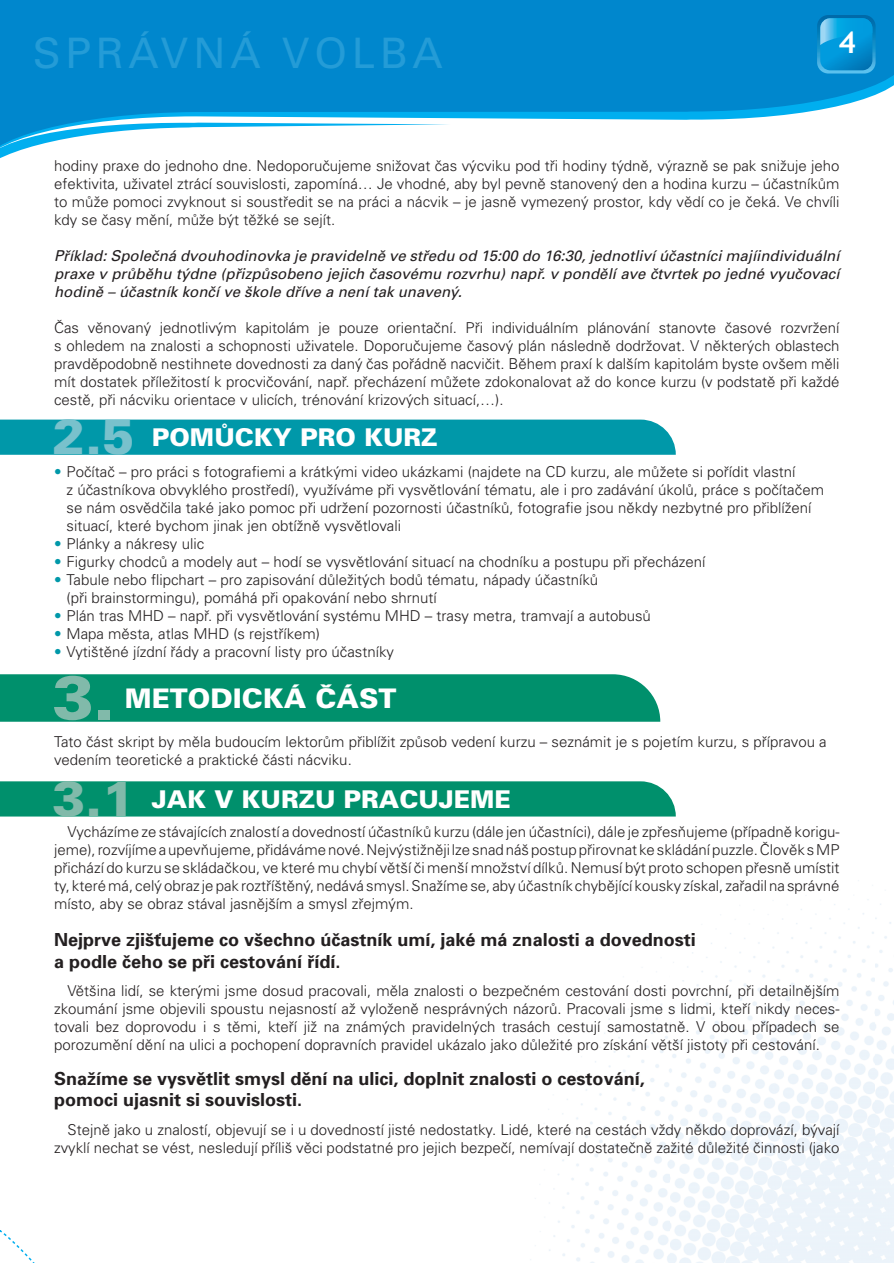
<style>
.page{position:relative;width:894px;height:1263px;background:#fff}
.page>*{position:absolute;margin:0;border:0;box-sizing:border-box;transform-origin:0 0}
.t1{font:900 61.65px "Univers CE";color:#81baaa}
.t2{font:42px "Univers CE";letter-spacing:.11em;color:#249cd7}
.t3{font:700 30px "Trebuchet MS";color:#fff}
.t4{font:900 27px "Univers CE";color:#fff}
.t5{font:900 24.45px "Univers CE";color:#fff}
.t6{font:700 18px/21.6px "Univers CE";color:#231f20}
.t7{font:300 15px/18px "Univers CE";color:#231f20;text-align:justify}
.t8{font:italic 15px/18px "Univers CE";color:#231f20;text-align:justify}
.s1{font-size:49.2px;color:#79c1cc}
.s2{color:#0098a9}
.s3{font-size:49.2px;color:#81baaa}
</style>
<div class="page">
<svg style="left:0;top:0;width:893px;height:122px;background:#0b8ed0"></svg>
<svg style="left:0;top:122px;width:448px;height:36px"></svg>
<svg style="left:816px;top:15px;width:59px;height:58px"></svg>
<svg style="left:820px;top:18px;width:52px;height:52px"></svg>
<svg style="left:820px;top:18px;width:52px;height:27px"></svg>
<img style="left:530px;top:880px;width:363px;height:382px">
<div style="left:0;top:419px;width:675px;height:36px;background:#0098a9"></div>
<div style="left:0;top:674px;width:660px;height:47px;background:#00906c"></div>
<div style="left:0;top:781px;width:675px;height:35px;background:#00906c"></div>
<svg style="left:0;top:1230px;width:35px;height:33px"></svg>
<h2 class="t2" style="left:33px;top:37px;width:411px">SPRÁVNÁ VOLBA</h2>
<h3 class="t3" style="left:838px;top:25px;width:19px">4</h3>
<p class="t7" style="left:54px;top:158px;width:786px">hodiny praxe do jednoho dne. Nedoporučujeme snižovat čas výcviku pod tři hodiny týdně, výrazně se pak snižuje jeho efektivita, uživatel ztrácí souvislosti, zapomíná… Je vhodné, aby byl pevně stanovený den a hodina kurzu – účastníkům to může pomoci zvyknout si soustředit se na práci a nácvik – je jasně vymezený prostor, kdy vědí co je čeká. Ve chvíli kdy se časy mění, může být těžké se sejít.</p>
<p class="t8" style="left:54px;top:248px;width:786px">Příklad: Společná dvouhodinovka je pravidelně ve středu od 15:00 do 16:30, jednotliví účastníci majíindividuální praxe v průběhu týdne (přizpůsobeno jejich časovému rozvrhu) např. v pondělí ave čtvrtek po jedné vyučovací hodině – účastník končí ve škole dříve a není tak unavený.</p>
<p class="t7" style="left:54px;top:320px;width:786px">Čas věnovaný jednotlivým kapitolám je pouze orientační. Při individuálním plánování stanovte časové rozvržení s ohledem na znalosti a schopnosti uživatele. Doporučujeme časový plán následně dodržovat. V některých oblastech pravděpodobně nestihnete dovednosti za daný čas pořádně nacvičit. Během praxí k dalším kapitolám byste ovšem měli mít dostatek příležitostí k procvičování, např. přecházení můžete zdokonalovat až do konce kurzu (v podstatě při každé cestě, při nácviku orientace v ulicích, trénování krizových situací,…).</p>
<h3 class="t5" style="left:53px;top:427px;width:386px"><span class="s1">2.5</span> POMŮCKY PRO KURZ</h3>
<p class="t7" style="left:66px;top:464px;width:758px;text-align:left;text-indent:-12px"><span class="s2">•</span> Počítač – pro práci s fotografiemi a krátkými video ukázkami (najdete na CD kurzu, ale můžete si pořídit vlastní<br>z účastníkova obvyklého prostředí), využíváme při vysvětlování tématu, ale i pro zadávání úkolů, práce s počítačem se nám osvědčila také jako pomoc při udržení pozornosti účastníků, fotografie jsou někdy nezbytné pro přiblížení situací, které bychom jinak jen obtížně vysvětlovali</p>
<p class="t7" style="left:54px;top:536px;width:152px"><span class="s2">•</span> Plánky a nákresy ulic</p>
<p class="t7" style="left:54px;top:554px;width:653px"><span class="s2">•</span> Figurky chodců a modely aut – hodí se vysvětlování situací na chodníku a postupu při přecházení</p>
<p class="t7" style="left:66px;top:572px;width:533px;text-indent:-12px"><span class="s2">•</span> Tabule nebo flipchart – pro zapisování důležitých bodů tématu, nápady účastníků (při brainstormingu), pomáhá při opakování nebo shrnutí</p>
<p class="t7" style="left:54px;top:608px;width:598px"><span class="s2">•</span> Plán tras MHD – např. při vysvětlování systému MHD – trasy metra, tramvají a autobusů</p>
<p class="t7" style="left:54px;top:626px;width:267px"><span class="s2">•</span> Mapa města, atlas MHD (s rejstříkem)</p>
<p class="t7" style="left:54px;top:644px;width:341px"><span class="s2">•</span> Vytištěné jízdní řády a pracovní listy pro účastníky</p>
<h1 class="t1" style="left:53px;top:673px;width:63px">3.</h1>
<h3 class="t4" style="left:125px;top:688px;width:273px">METODICKÁ ČÁST</h3>
<p class="t7" style="left:54px;top:734px;width:774px">Tato část skript by měla budoucím lektorům přiblížit způsob vedení kurzu – seznámit je s pojetím kurzu, s přípravou a vedením teoretické a praktické části nácviku.</p>
<h3 class="t5" style="left:53px;top:789px;width:460px"><span class="s3">3.1</span> JAK V KURZU PRACUJEME</h3>
<p class="t7" style="left:54px;top:824px;width:786px;text-indent:14px">Vycházíme ze stávajících znalostí a dovedností účastníků kurzu (dále jen účastníci), dále je zpřesňujeme (případně korigu&shy;jeme), rozvíjíme a upevňujeme, přidáváme nové. Nejvýstižněji lze snad náš postup přirovnat ke skládání puzzle. Člověk s MP přichází do kurzu se skládačkou, ve které mu chybí větší či menší množství dílků. Nemusí být proto schopen přesně umístit ty, které má, celý obraz je pak roztříštěný, nedává smysl. Snažíme se, aby účastník chybějící kousky získal, zařadil na správné místo, aby se obraz stával jasnějším a smysl zřejmým.</p>
<p class="t6" style="left:54px;top:930px;width:643px">Nejprve zjišťujeme co všechno účastník umí, jaké má znalosti a dovednosti a podle čeho se při cestování řídí.</p>
<p class="t7" style="left:54px;top:982px;width:786px;text-indent:14px">Většina lidí, se kterými jsme dosud pracovali, měla znalosti o bezpečném cestování dosti povrchní, při detailnějším zkoumání jsme objevili spoustu nejasností až vyloženě nesprávných názorů. Pracovali jsme s lidmi, kteří nikdy neces&shy;tovali bez doprovodu i s těmi, kteří již na známých pravidelných trasách cestují samostatně. V obou případech se porozumění dění na ulici a pochopení dopravních pravidel ukázalo jako důležité pro získání větší jistoty při cestování.</p>
<p class="t6" style="left:54px;top:1068px;width:592px">Snažíme se vysvětlit smysl dění na ulici, doplnit znalosti o cestování, pomoci ujasnit si souvislosti.</p>
<p class="t7" style="left:54px;top:1121px;width:786px;text-align:right">Stejně jako u znalostí, objevují se i u dovedností jisté nedostatky. Lidé, které na cestách vždy někdo doprovází, bývají zvyklí nechat se vést, nesledují příliš věci podstatné pro jejich bezpečí, nemívají dostatečně zažité důležité činnosti (jako</p>
</div>
